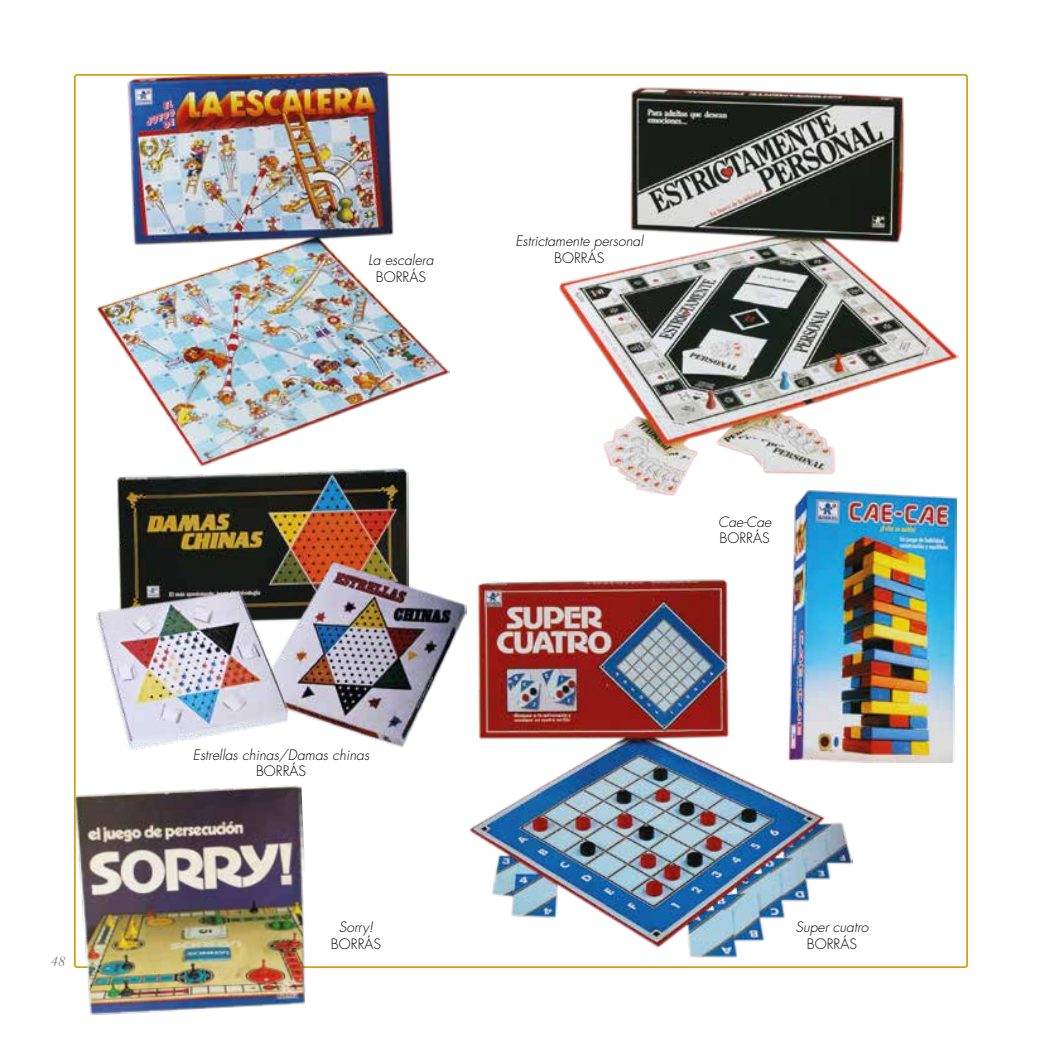
<style>
.page{position:relative;width:1042px;height:1042px;background:#fff}
.page>*{position:absolute;margin:0;border:0;box-sizing:border-box;transform-origin:0 0}
.t1{font:italic 300 14px "Futura Std";color:#000}
.t2{font:300 14px "Futura Std";color:#000}
.t3{font:italic 14px "New Baskerville Std";color:#878787}
</style>
<div class="page">
<img style="left:469px;top:579px;width:384px;height:378px">
<img style="left:559px;top:87px;width:399px;height:409px">
<img style="left:117px;top:468px;width:291px;height:93px">
<img style="left:96px;top:71px;width:353px;height:395px">
<img style="left:96px;top:561px;width:371px;height:189px">
<img style="left:789px;top:489px;width:168px;height:273px">
<img style="left:74px;top:785px;width:237px;height:230px">
<p class="t3" style="left:50px;top:953px;width:16px">48</p>
<p class="t1" style="left:368px;top:251px;width:67px">La escalera</p>
<p class="t2" style="left:376px;top:268px;width:52px">BORRÁS</p>
<p class="t1" style="left:515px;top:232px;width:129px">Estrictamente personal</p>
<p class="t2" style="left:554px;top:249px;width:52px">BORRÁS</p>
<p class="t1" style="left:193px;top:746px;width:178px">Estrellas chinas/Damas chinas</p>
<p class="t2" style="left:256px;top:763px;width:52px">BORRÁS</p>
<p class="t1" style="left:339px;top:918px;width:36px">Sorry!</p>
<p class="t2" style="left:331px;top:935px;width:52px">BORRÁS</p>
<p class="t1" style="left:718px;top:513px;width:55px">Cae-Cae</p>
<p class="t2" style="left:719px;top:530px;width:52px">BORRÁS</p>
<p class="t1" style="left:795px;top:918px;width:75px">Super cuatro</p>
<p class="t2" style="left:807px;top:935px;width:52px">BORRÁS</p>
</div>
